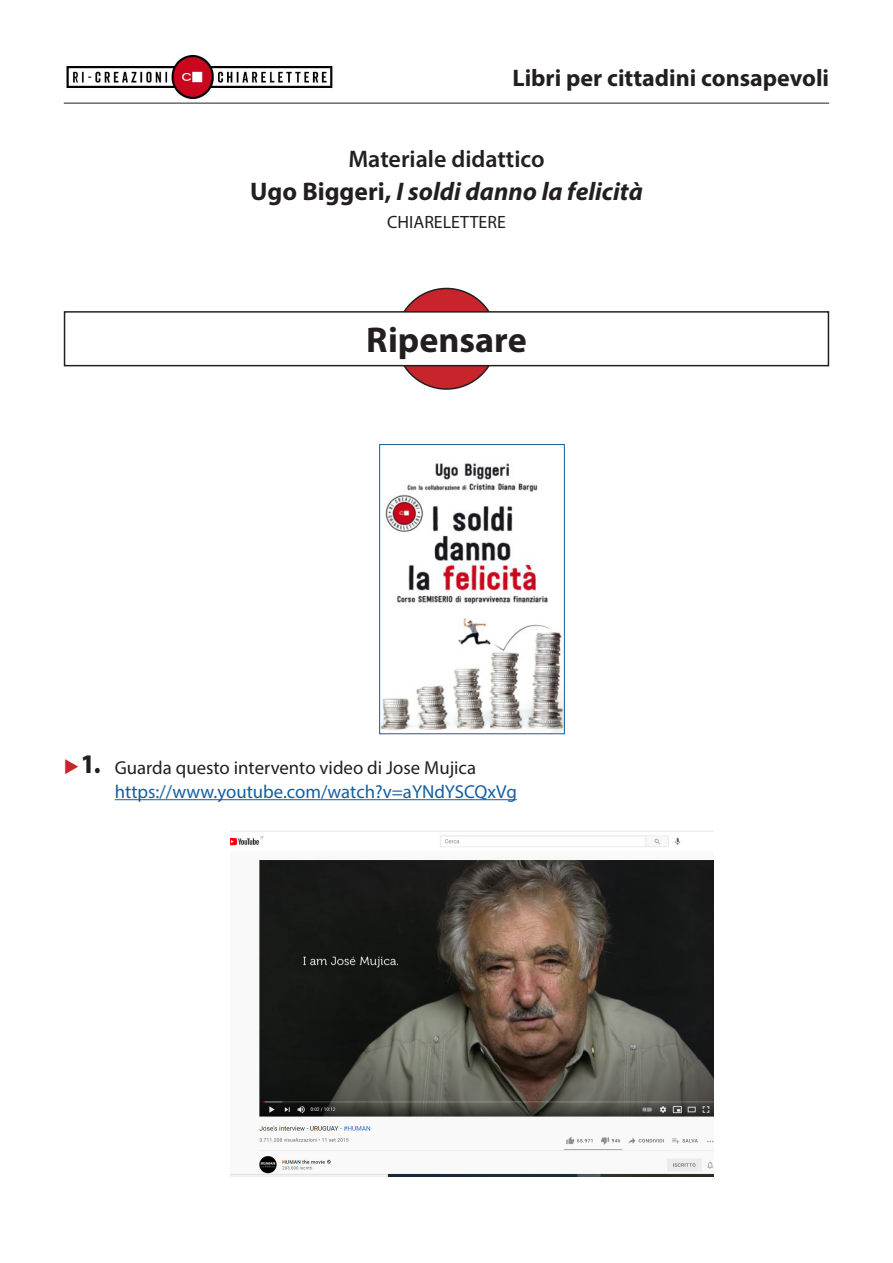
<style>
.page{position:relative;width:893px;height:1263px;background:#fff}
.page>*{position:absolute;margin:0;border:0;box-sizing:border-box;transform-origin:0 0}
.Normale{font:700 36px "Myriad Pro";color:#231f20}
.Normale-2{font:900 condensed 27px "Myriad Pro";color:#231f20}
.Normale-3{font:italic 700 25.5px "Myriad Pro";color:#231f20}
.t1{font:700 24px "Myriad Pro";color:#231f20}
.Normale-4{font:600 24px "Myriad Pro";color:#231f20}
.Testo{font:18.75px "Myriad Pro";color:#175d9e}
.Testo-2{font:18.75px "Myriad Pro";color:#231f20}
.Normale-5{font:17.85px "Myriad Pro";color:#231f20}
.s1{font-style:normal}
.s2{color:#c8242b}
</style>
<div class="page">
<img style="left:66px;top:55px;width:267px;height:43px">
<hr style="left:64px;top:103px;width:765px;height:1px;background:#231f20">
<hr style="left:115px;top:799px;width:402px;height:1px;background:#175d9e">
<img style="left:381px;top:463px;width:182px;height:269px">
<div style="left:379px;top:444px;width:186px;height:290px;border:1px solid #175d9e"></div>
<img style="left:231px;top:831px;width:482px;height:345px">
<div style="left:396px;top:288px;width:101px;height:101px;background:#c8242b;border-radius:50%"></div>
<div style="left:65px;top:312px;width:763px;height:54px;background:#fff"></div>
<div style="left:64px;top:311px;width:765px;height:55px;border:2px solid #231f20"></div>
<p class="t1" style="left:512px;top:62px;width:318px">Libri per cittadini consapevoli</p>
<p class="Normale-4" style="left:348px;top:143px;width:198px">Materiale didattico</p>
<p class="Normale-3" style="left:250px;top:175px;width:394px"><span class="s1">Ugo Biggeri,</span> I soldi danno la felicità</p>
<p class="Normale-5" style="left:387px;top:211px;width:120px">CHIARELETTERE</p>
<p class="Normale" style="left:366px;top:317px;width:162px">Ripensare</p>
<p class="Normale-2" style="left:64px;top:746px;width:38px"><span class="s2">◆</span>1.</p>
<p class="Testo-2" style="left:115px;top:756px;width:363px">Guarda questo intervento video di Jose Mujica</p>
<p class="Testo" style="left:115px;top:780px;width:404px">https://www.youtube.com/watch?v=aYNdYSCQxVg</p>
</div>
